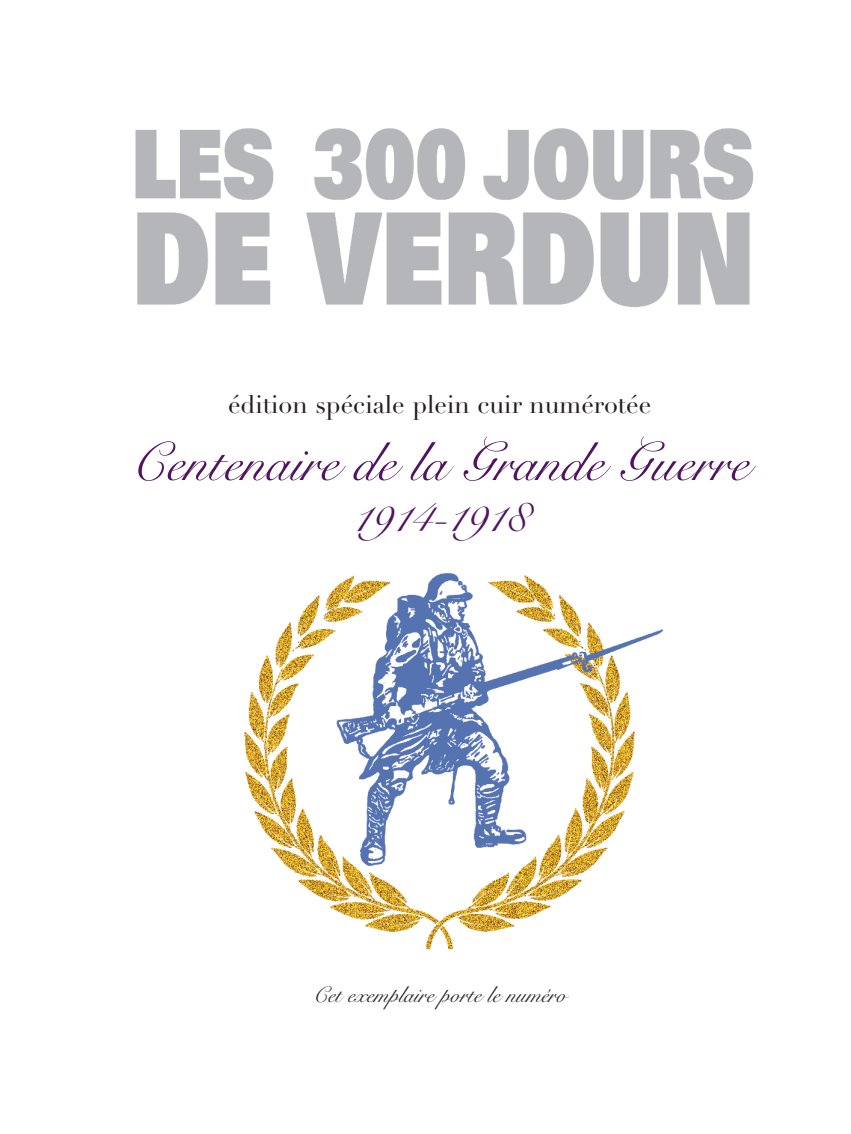
<style>
.page{position:relative;width:851px;height:1134px;background:#fff}
.page>*{position:absolute;margin:0;border:0;box-sizing:border-box;transform-origin:0 0}
.t1{font:54.38px "Snell Roundhand";color:#501460}
.t2{font:45.62px "Snell Roundhand";color:#501460}
.t3{font:25px "Didot LH Roman Os F";color:#231f20}
.t4{font:22.5px "Snell Roundhand";color:#231f20}
</style>
<div class="page">
<img style="left:244px;top:573px;width:420px;height:377px">
<img style="left:135px;top:128px;width:618px;height:179px">
<p class="t3" style="left:228px;top:395px;width:424px">édition spéciale plein cuir numérotée</p>
<h1 class="t1" style="left:130px;top:419px;width:620px">Centenaire de la Grande Guerre</h1>
<h2 class="t2" style="left:352px;top:480px;width:175px">1914-1918</h2>
<p class="t4" style="left:313px;top:977px;width:255px">Cet exemplaire porte le numéro</p>
</div>
